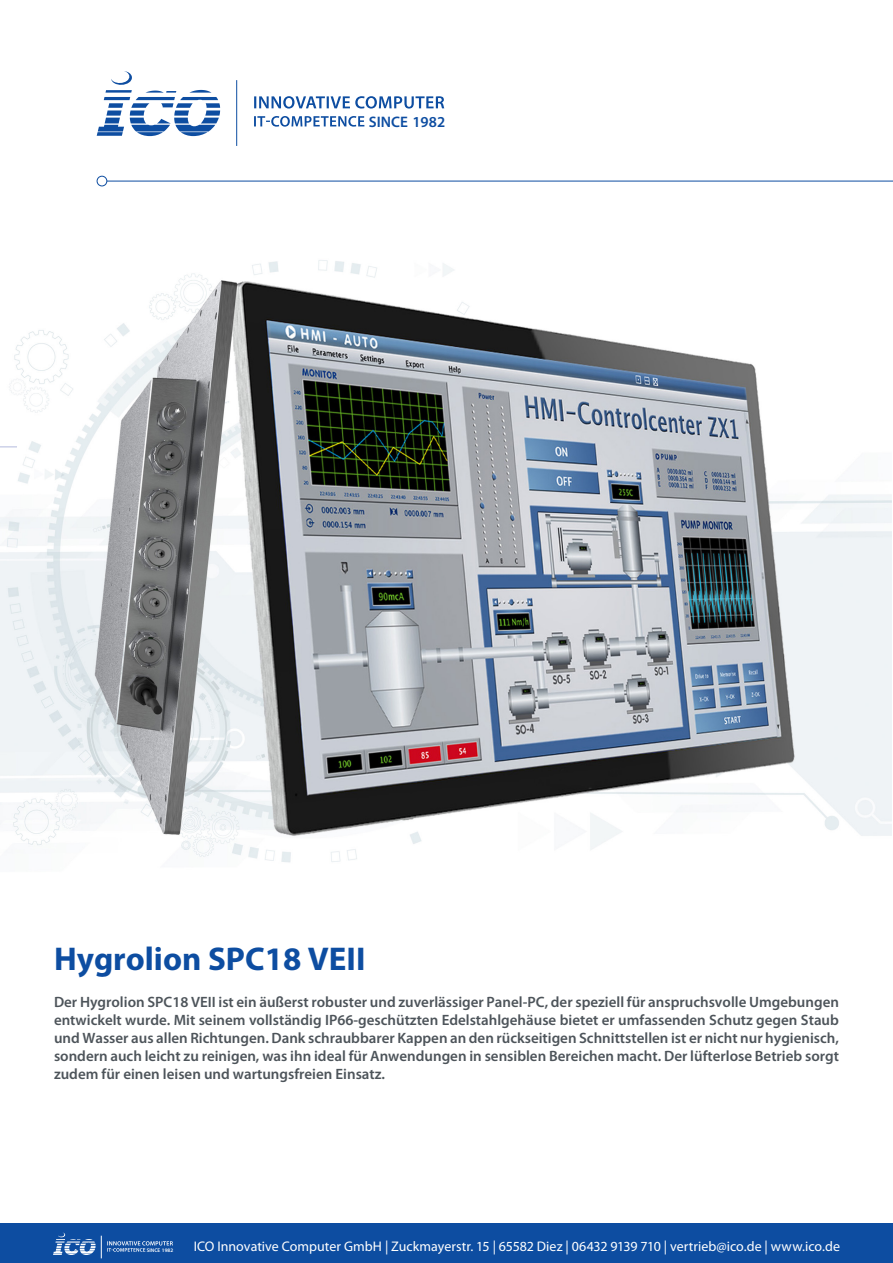
<style>
.page{position:relative;width:893px;height:1263px;background:#fff}
.page>*{position:absolute;margin:0;border:0;box-sizing:border-box;transform-origin:0 0}
.t1{font:700 33px "Myriad Pro";color:#0d4da1}
.t2{font:600 15.3px "Myriad Pro";color:#0d4da1}
.t3{font:600 15px/18px "Myriad Pro";color:#4d545a;text-align:justify}
.t4{font:13.95px "Myriad Pro";color:#fff}
.t5{font:600 5.25px "Myriad Pro";color:#fff}
</style>
<div class="page">
<img style="left:0;top:80px;width:891px;height:783px">
<div style="left:0;top:1223px;width:893px;height:40px;background:#0d4da1"></div>
<svg style="left:0;top:446px;width:17px;height:1px"></svg>
<svg style="left:97px;top:71px;width:123px;height:65px"></svg>
<hr style="left:236px;top:80px;width:1px;height:66px;background:#0d4da1">
<svg style="left:254px;top:96px;width:190px;height:13px"></svg>
<svg style="left:254px;top:116px;width:110px;height:11px"></svg>
<div style="left:97px;top:176px;width:10px;height:10px;border:1px solid #0d4da1;border-radius:50%"></div>
<hr style="left:107px;top:181px;width:786px;height:1px;background:#0d4da1">
<svg style="left:53px;top:1232px;width:120px;height:26px"></svg>
<p class="t2" style="left:369px;top:112px;width:78px">SINCE 1982</p>
<h1 class="t1" style="left:54px;top:937px;width:313px">Hygrolion SPC18 VEII</h1>
<p class="t3" style="left:54px;top:993px;width:786px">Der Hygrolion SPC18 VEII ist ein äußerst robuster und zuverlässiger Panel-PC, der speziell für anspruchsvolle Umgebungen entwickelt wurde. Mit seinem vollständig IP66-geschützten Edelstahlgehäuse bietet er umfassenden Schutz gegen Staub und Wasser aus allen Richtungen. Dank schraubbarer Kappen an den rückseitigen Schnittstellen ist er nicht nur hygienisch, sondern auch leicht zu reinigen, was ihn ideal für Anwendungen in sensiblen Bereichen macht. Der lüfterlose Betrieb sorgt zudem für einen leisen und wartungsfreien Einsatz.</p>
<p class="t5" style="left:147px;top:1246px;width:28px">SINCE 1982</p>
<p class="t4" style="left:194px;top:1238px;width:648px">ICO Innovative Computer GmbH | Zuckmayerstr. 15 | 65582 Diez | 06432 9139 710 | vertrieb@ico.de | www.ico.de</p>
</div>
